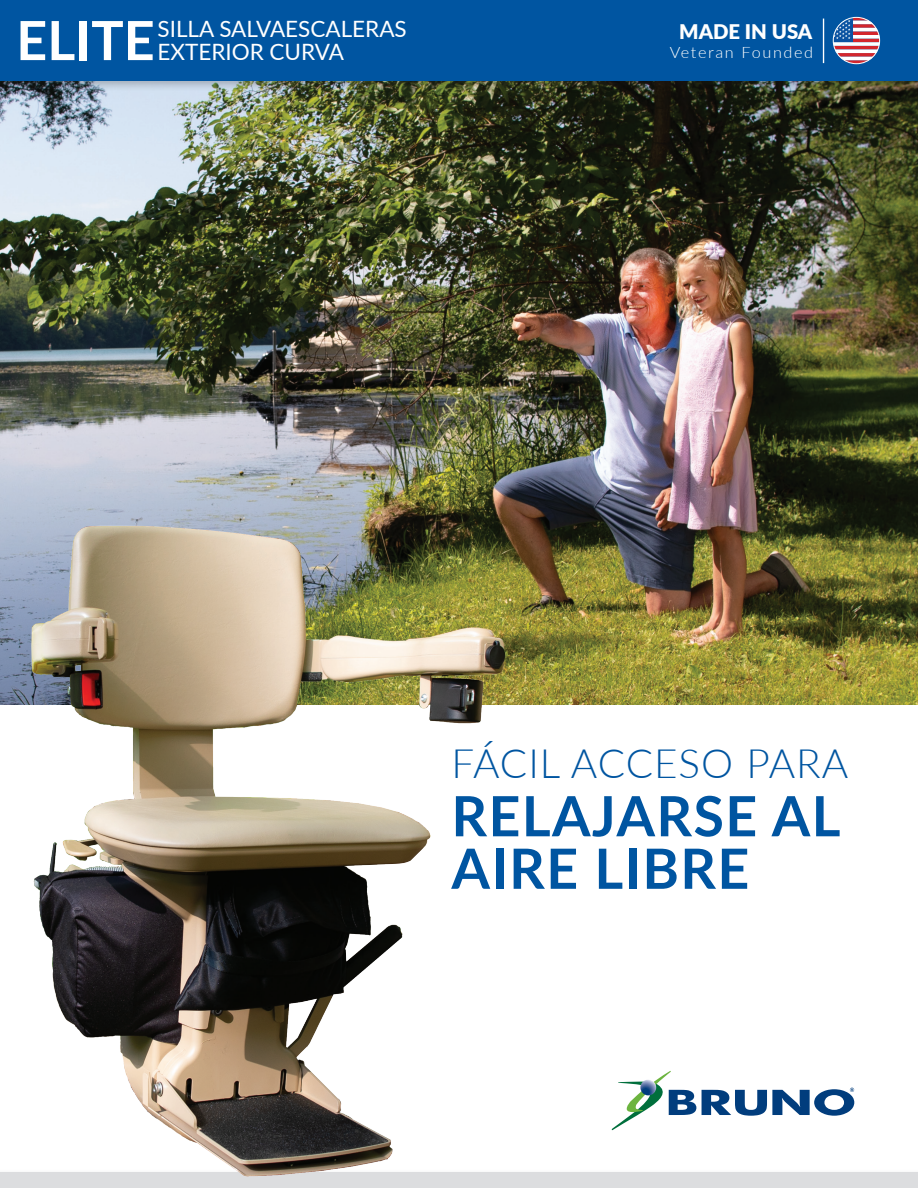
<style>
.page{position:relative;width:918px;height:1188px;background:#fff}
.page>*{position:absolute;margin:0;border:0;box-sizing:border-box;transform-origin:0 0}
.t1{font:700 55.5px/52.5px "Lato";letter-spacing:.025em;color:#0055a1}
.t2{font:700 54px "Lato";color:#fff}
.t3{font:300 40.5px "Lato";letter-spacing:.025em;color:#0055a1}
.t4{font:22.5px/22.5px "Lato";color:#fff}
.t5{font:900 20.1px "Lato";color:#fff}
.t6{font:300 15.75px "Lato";letter-spacing:.1em;color:#fff;scale:1.04 1}
</style>
<div class="page">
<div style="left:0;top:1168px;width:918px;height:20px;background:#231f20;opacity:.27"></div>
<div style="left:0;top:1173px;width:918px;height:15px;background:#dcdddf"></div>
<img style="left:0;top:92px;width:918px;height:613px">
<div style="left:0;top:0;width:918px;height:92px;background:#231f20;opacity:.27"></div>
<div style="left:0;top:0;width:918px;height:81px;background:#0055a1"></div>
<svg style="left:611px;top:1071px;width:243px;height:60px"></svg>
<div style="left:823px;top:19px;width:1px;height:44px;border:1px solid #fff"></div>
<svg style="left:833px;top:17px;width:47px;height:47px"></svg>
<div style="left:833px;top:17px;width:47px;height:47px;border:1px solid #fff;border-radius:50%"></div>
<img style="left:0;top:500px;width:513px;height:677px">
<p class="t2" style="left:16px;top:1px;width:140px">ELITE</p>
<p class="t4" style="left:158px;top:17px;width:251px">SILLA SALVAESCALERAS<br>EXTERIOR CURVA</p>
<p class="t5" style="left:679px;top:17px;width:135px">MADE IN USA</p>
<p class="t6" style="left:670px;top:41px;width:140px">Veteran Founded</p>
<p class="t3" style="left:451px;top:735px;width:399px">FÁCIL ACCESO PARA</p>
<p class="t1" style="left:451px;top:787px;width:391px">RELAJARSE AL<br>AIRE LIBRE</p>
</div>
